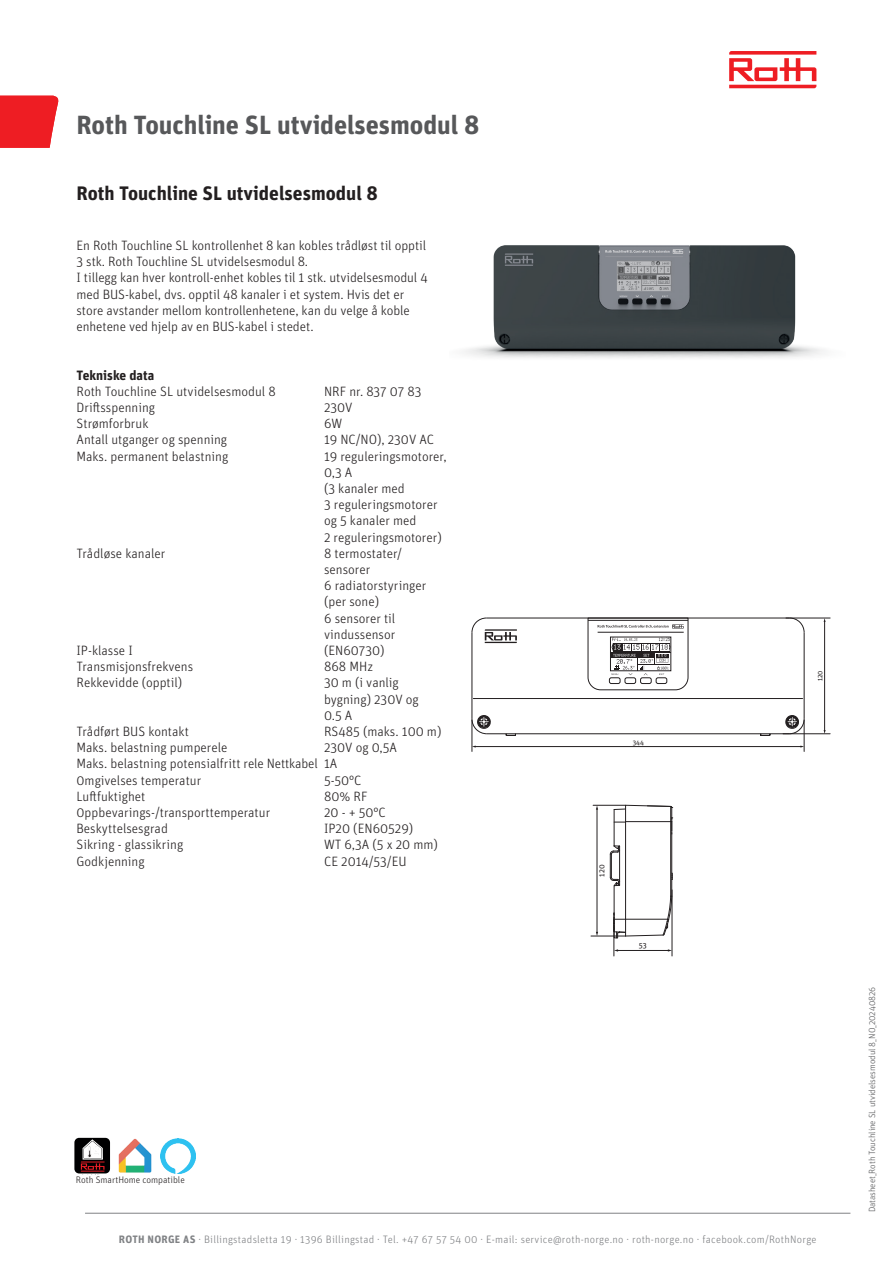
<style>
.page{position:relative;width:893px;height:1263px;background:#fff}
.page>*{position:absolute;margin:0;border:0;box-sizing:border-box;transform-origin:0 0}
.t1{font:700 26.25px "Unit OT";letter-spacing:-.005em;color:#57585a}
.t2{font:700 19.5px "Unit OT";color:#231f20}
.t3{font:300 13.5px/16.2px "Unit OT";color:#231f20}
.t4{font:700 13.5px "Unit OT";color:#231f20}
.t5{font:300 10.8px "Unit OT";letter-spacing:.025em;color:#808285}
.t6{font:300 9.45px "Unit OT";color:#231f20}
.t7{font:300 9px "Unit OT";letter-spacing:-.005em;color:#57585a}
.t8{font:7.65px "Unit OT";color:#231f20}
.t9{font:6.75px "Unit OT";color:#231f20}
.s1{font-weight:700}
</style>
<div class="page">
<svg style="left:729px;top:51px;width:87px;height:37px"></svg>
<img style="left:464px;top:245px;width:361px;height:113px">
<svg style="left:0;top:96px;width:59px;height:52px;background:#ef2f34"></svg>
<hr style="left:671px;top:807px;width:1px;height:89px;background:#231f20">
<hr style="left:670px;top:822px;width:1px;height:74px;background:#231f20">
<hr style="left:625px;top:822px;width:1px;height:97px;background:#231f20">
<hr style="left:614px;top:809px;width:1px;height:37px;background:#231f20">
<svg style="left:613px;top:805px;width:60px;height:29px"></svg>
<svg style="left:610px;top:845px;width:63px;height:93px"></svg>
<hr style="left:591px;top:936px;width:35px;height:1px;background:#231f20">
<hr style="left:593px;top:805px;width:33px;height:1px;background:#231f20">
<hr style="left:614px;top:920px;width:1px;height:36px;background:#231f20">
<hr style="left:672px;top:890px;width:1px;height:66px;background:#231f20">
<hr style="left:617px;top:950px;width:52px;height:1px;background:#231f20">
<hr style="left:597px;top:809px;width:1px;height:123px;background:#231f20">
<hr style="left:85px;top:1213px;width:765px;height:1px;background:#808285">
<img style="left:161px;top:1138px;width:34px;height:35px">
<img style="left:118px;top:1138px;width:34px;height:35px">
<div style="left:74px;top:1138px;width:36px;height:35px;background:#000001;border-radius:5px"></div>
<svg style="left:81px;top:1139px;width:24px;height:33px"></svg>
<hr style="left:472px;top:720px;width:1px;height:31px;background:#231f20">
<hr style="left:804px;top:720px;width:1px;height:31px;background:#231f20">
<hr style="left:475px;top:746px;width:326px;height:1px;background:#231f20">
<hr style="left:474px;top:698px;width:328px;height:1px;background:#231f20">
<hr style="left:472px;top:632px;width:1px;height:87px;background:#231f20">
<hr style="left:804px;top:632px;width:1px;height:87px;background:#231f20">
<hr style="left:486px;top:618px;width:304px;height:1px;background:#231f20">
<svg style="left:789px;top:617px;width:16px;height:16px"></svg>
<svg style="left:471px;top:715px;width:334px;height:21px"></svg>
<svg style="left:471px;top:617px;width:46px;height:26px"></svg>
<hr style="left:783px;top:733px;width:47px;height:1px;background:#231f20">
<hr style="left:786px;top:618px;width:44px;height:1px;background:#231f20">
<hr style="left:824px;top:621px;width:1px;height:110px;background:#231f20">
<svg style="left:587px;top:617px;width:101px;height:73px"></svg>
<p class="t1" style="left:77px;top:107px;width:404px">Roth Touchline SL utvidelsesmodul 8</p>
<p class="t2" style="left:77px;top:181px;width:303px">Roth Touchline SL utvidelsesmodul 8</p>
<p class="t3" style="left:77px;top:237px;width:351px">En Roth Touchline SL kontrollenhet 8 kan kobles trådløst til opptil<br>3 stk. Roth Touchline SL utvidelsesmodul 8.</p>
<p class="t3" style="left:77px;top:270px;width:353px">I tillegg kan hver kontroll-enhet kobles til 1 stk. utvidelsesmodul 4</p>
<p class="t3" style="left:77px;top:286px;width:335px">med BUS-kabel, dvs. opptil 48 kanaler i et system. Hvis det er store avstander mellom kontrollenhetene, kan du velge å koble enhetene ved hjelp av en BUS-kabel i stedet.</p>
<p class="t4" style="left:77px;top:366px;width:79px">Tekniske data</p>
<p class="t3" style="left:77px;top:383px;width:201px">Roth Touchline SL utvidelsesmodul 8</p>
<p class="t3" style="left:324px;top:383px;width:99px">NRF nr. 837 07 83</p>
<p class="t3" style="left:77px;top:399px;width:80px">Driftsspenning</p>
<p class="t3" style="left:324px;top:399px;width:30px">230V</p>
<p class="t3" style="left:77px;top:415px;width:73px">Strømforbruk</p>
<p class="t3" style="left:324px;top:415px;width:20px">6W</p>
<p class="t3" style="left:77px;top:432px;width:152px">Antall utganger og spenning</p>
<p class="t3" style="left:324px;top:432px;width:112px">19 NC/NO), 230V AC</p>
<p class="t3" style="left:77px;top:448px;width:153px">Maks. permanent belastning</p>
<p class="t3" style="left:324px;top:448px;width:124px">19 reguleringsmotorer,</p>
<p class="t3" style="left:324px;top:464px;width:30px">0,3 A</p>
<p class="t3" style="left:324px;top:480px;width:82px">(3 kanaler med</p>
<p class="t3" style="left:324px;top:496px;width:115px">3 reguleringsmotorer</p>
<p class="t3" style="left:324px;top:513px;width:94px">og 5 kanaler med</p>
<p class="t3" style="left:324px;top:529px;width:119px">2 reguleringsmotorer)</p>
<p class="t3" style="left:77px;top:545px;width:90px">Trådløse kanaler</p>
<p class="t3" style="left:324px;top:545px;width:80px">8 termostater/</p>
<p class="t3" style="left:324px;top:561px;width:48px">sensorer</p>
<p class="t3" style="left:324px;top:577px;width:104px">6 radiatorstyringer (per sone)</p>
<p class="t3" style="left:324px;top:610px;width:73px">6 sensorer til vindussensor</p>
<p class="t3" style="left:77px;top:642px;width:58px">IP-klasse I</p>
<p class="t3" style="left:324px;top:642px;width:62px">(EN60730)</p>
<p class="t3" style="left:77px;top:658px;width:118px">Transmisjonsfrekvens</p>
<p class="t3" style="left:324px;top:658px;width:50px">868 MHz</p>
<p class="t3" style="left:77px;top:675px;width:107px">Rekkevidde (opptil)</p>
<p class="t3" style="left:324px;top:675px;width:76px">30 m (i vanlig</p>
<p class="t3" style="left:324px;top:691px;width:96px">bygning) 230V og<br>0.5 A</p>
<p class="t3" style="left:77px;top:723px;width:114px">Trådført BUS kontakt</p>
<p class="t3" style="left:324px;top:723px;width:119px">RS485 (maks. 100 m)</p>
<p class="t3" style="left:77px;top:739px;width:153px">Maks. belastning pumperele</p>
<p class="t3" style="left:324px;top:739px;width:75px">230V og 0,5A</p>
<p class="t3" style="left:77px;top:756px;width:262px">Maks. belastning potensialfritt rele Nettkabel 1A</p>
<p class="t3" style="left:77px;top:772px;width:126px">0mgivelses temperatur</p>
<p class="t3" style="left:324px;top:772px;width:39px">5-50°C</p>
<p class="t3" style="left:77px;top:788px;width:70px">Luftfuktighet</p>
<p class="t3" style="left:324px;top:788px;width:45px">80% RF</p>
<p class="t3" style="left:77px;top:804px;width:195px">0ppbevarings-/transporttemperatur</p>
<p class="t3" style="left:324px;top:804px;width:63px">20 - + 50°C</p>
<p class="t3" style="left:77px;top:820px;width:93px">Beskyttelsesgrad</p>
<p class="t3" style="left:324px;top:820px;width:91px">IP20 (EN60529)</p>
<p class="t3" style="left:77px;top:837px;width:108px">Sikring - glassikring</p>
<p class="t3" style="left:324px;top:837px;width:115px">WT 6,3A (5 x 20 mm)</p>
<p class="t3" style="left:77px;top:853px;width:70px">Godkjenning</p>
<p class="t3" style="left:324px;top:853px;width:84px">CE 2014/53/EU</p>
<p class="t6" style="left:76px;top:1175px;width:110px">Roth SmartHome compatible</p>
<p class="t9" style="left:633px;top:738px;width:13px">344</p>
<p class="t8" style="left:597px;top:877px;width:14px;rotate:-90deg">120</p>
<p class="t8" style="left:639px;top:941px;width:9px">53</p>
<p class="t9" style="left:816px;top:681px;width:12px;rotate:-90deg">120</p>
<p class="t5" style="left:119px;top:1233px;width:699px"><span class="s1">ROTH NORGE AS</span> · Billingstadsletta 19 · 1396 Billingstad · Tel. +47 67 57 54 00 · E-mail: service@roth-norge.no · roth-norge.no · facebook.com/RothNorge</p>
<p class="t7" style="left:867px;top:1212px;width:227px;rotate:-90deg">Datasheet_Roth Touchline SL utvidelsesmodul 8_NO_20240826</p>
</div>
